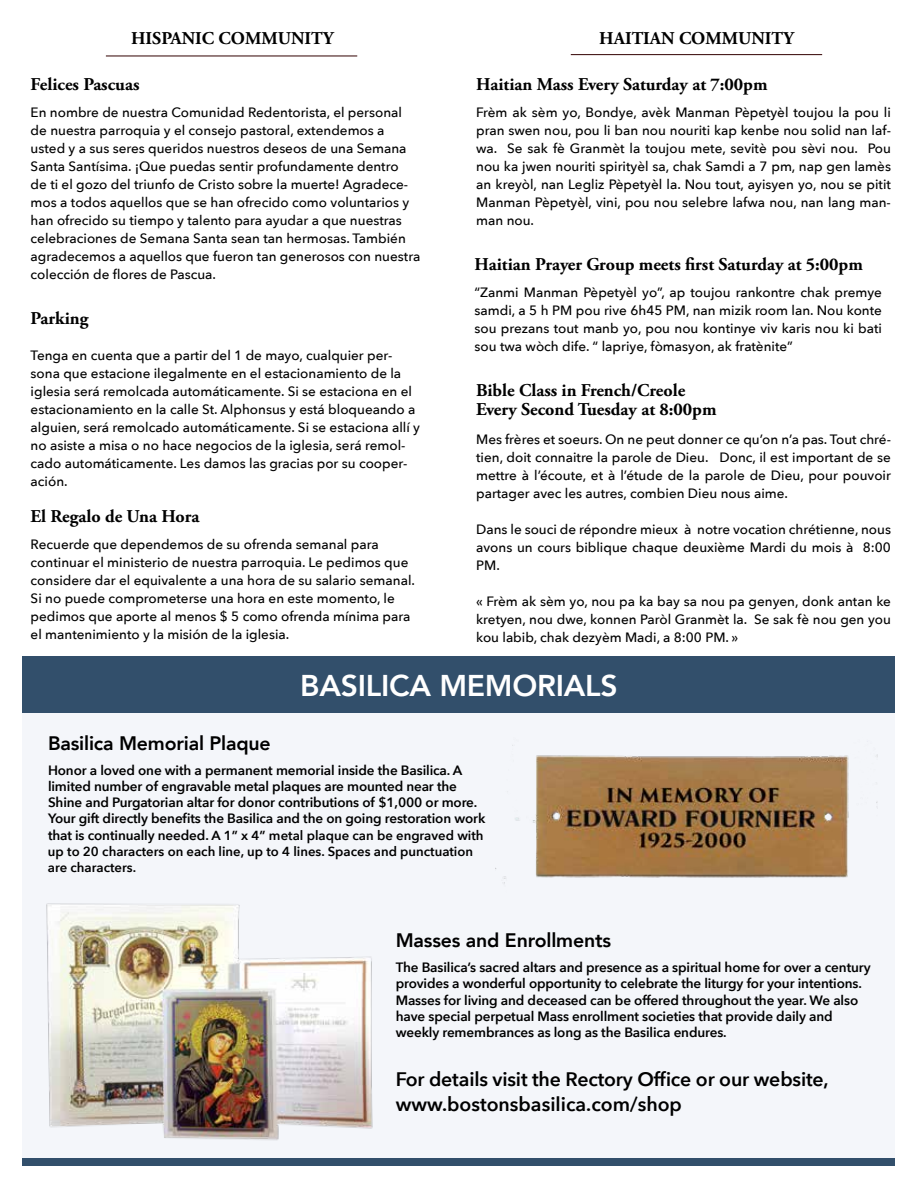
<style>
.page{position:relative;width:918px;height:1188px;background:#fff}
.page>*{position:absolute;margin:0;border:0;box-sizing:border-box;transform-origin:0 0}
.t1{font:800 30px "Avenir";letter-spacing:-.01em;color:#fff}
.t2{font:600 19.5px/24.8px "Avenir Next";letter-spacing:-.01em;color:#000}
.t3{font:800 19.5px "Avenir";letter-spacing:-.01em;color:#000}
.t4{font:700 18px/19.5px "Adobe Garamond Pro";color:#000101}
.t5{font:700 18px "Adobe Garamond Pro";color:#000}
.t6{font:500 13.5px/18px "Avenir Next";color:#000101;text-align:justify}
.t7{font:600 13.5px/16.2px "Avenir Next";letter-spacing:-.01em;color:#000}
.t8{font:600 13.2px/16.2px "Avenir Next";color:#000}
.s1{font-size:13.5px}
</style>
<div class="page">
<hr style="left:106px;top:56px;width:251px;height:1px;background:#320000">
<hr style="left:571px;top:54px;width:251px;height:1px;background:#320000">
<div style="left:22px;top:696px;width:874px;height:464px;background:#f4f6fa"></div>
<div style="left:22px;top:656px;width:874px;height:57px;background:#324f6b"></div>
<div style="left:22px;top:1158px;width:874px;height:8px;background:#324f6b"></div>
<img style="left:46px;top:903px;width:327px;height:237px">
<img style="left:495px;top:745px;width:383px;height:139px">
<h3 class="t5" style="left:599px;top:27px;width:196px">HAITIAN COMMUNITY</h3>
<h3 class="t4" style="left:476px;top:75px;width:293px">Haitian Mass Every Saturday at 7:00pm</h3>
<p class="t6" style="left:476px;top:103px;width:416px">Frèm ak sèm yo, Bondye, avèk Manman Pèpetyèl toujou la pou li pran swen nou, pou li ban nou nouriti kap kenbe nou solid nan laf&shy;wa. Se sak fè Granmèt la toujou mete, sevitè pou sèvi nou. Pou nou ka jwen nouriti spirityèl sa, chak Samdi a 7 pm, nap gen lamès an kreyòl, nan Legliz Pèpetyèl la. Nou tout, ayisyen yo, nou se pitit Manman Pèpetyèl, vini, pou nou selebre lafwa nou, nan lang man&shy;man nou.</p>
<h3 class="t4" style="left:475px;top:255px;width:390px">Haitian Prayer Group meets first Saturday at 5:00pm</h3>
<p class="t6" style="left:475px;top:283px;width:409px">“Zanmi Manman Pèpetyèl yo”, ap toujou rankontre chak premye samdi, a 5 h PM pou rive 6h45 PM, nan mizik room lan. Nou konte sou prezans tout manb yo, pou nou kontinye viv karis nou ki bati sou twa wòch dife. “ lapriye, fòmasyon, ak fratènite”</p>
<h3 class="t4" style="left:476px;top:381px;width:242px">Bible Class in French/Creole<br>Every Second Tuesday at 8:00pm</h3>
<p class="t6" style="left:476px;top:430px;width:416px">Mes frères et soeurs. On ne peut donner ce qu’on n’a pas. Tout chré&shy;tien, doit connaitre la parole de Dieu. Donc, il est important de se mettre à l’écoute, et à l’étude de la parole de Dieu, pour pouvoir partager avec les autres, combien Dieu nous aime.</p>
<p class="t6" style="left:476px;top:520px;width:416px">Dans le souci de répondre mieux à notre vocation chrétienne, nous avons un cours biblique chaque deuxième Mardi du mois à 8:00<br>PM.</p>
<p class="t6" style="left:476px;top:592px;width:416px">« Frèm ak sèm yo, nou pa ka bay sa nou pa genyen, donk antan ke kretyen, nou dwe, konnen Paròl Granmèt la. Se sak fè nou gen you kou labib, chak dezyèm Madi, a 8:00 PM. »</p>
<h1 class="t1" style="left:300px;top:662px;width:319px">BASILICA MEMORIALS</h1>
<h3 class="t5" style="left:131px;top:27px;width:204px">HISPANIC COMMUNITY</h3>
<h3 class="t4" style="left:31px;top:75px;width:110px">Felices Pascuas</h3>
<p class="t6" style="left:31px;top:103px;width:391px;text-align:left">En nombre de nuestra Comunidad Redentorista, el personal de nuestra parroquia y el consejo pastoral, extendemos a usted y a sus seres queridos nuestros deseos de una Semana Santa Santísima. ¡Que puedas sentir profundamente dentro<br>de ti el gozo del triunfo de Cristo sobre la muerte! Agradece&shy;mos a todos aquellos que se han ofrecido como voluntarios y han ofrecido su tiempo y talento para ayudar a que nuestras celebraciones de Semana Santa sean tan hermosas. También agradecemos a aquellos que fueron tan generosos con nuestra colección de flores de Pascua.</p>
<h3 class="t4" style="left:31px;top:309px;width:59px">Parking</h3>
<p class="t6" style="left:31px;top:346px;width:391px;text-align:left">Tenga en cuenta que a partir del 1 de mayo, cualquier per&shy;sona que estacione ilegalmente en el estacionamiento de la iglesia será remolcada automáticamente. Si se estaciona en el estacionamiento en la calle St. Alphonsus y está bloqueando a alguien, será remolcado automáticamente. Si se estaciona allí y no asiste a misa o no hace negocios de la iglesia, será remol&shy;cado automáticamente. Les damos las gracias por su cooper&shy;ación.</p>
<h3 class="t4" style="left:31px;top:507px;width:170px">El Regalo de Una Hora</h3>
<p class="t6" style="left:31px;top:535px;width:386px;text-align:left">Recuerde que dependemos de su ofrenda semanal para continuar el ministerio de nuestra parroquia. Le pedimos que considere dar el equivalente a una hora de su salario semanal.<br>Si no puede comprometerse una hora en este momento, le pedimos que aporte al menos $ 5 como ofrenda mínima para el mantenimiento y la misión de la iglesia.</p>
<h2 class="t3" style="left:48px;top:728px;width:224px">Basilica Memorial Plaque</h2>
<p class="t7" style="left:48px;top:762px;width:439px">Honor a loved one with a permanent memorial inside the Basilica. A limited number of engravable metal plaques are mounted near the Shine and Purgatorian altar for donor contributions of $1,000 or more.<br>Your gift directly benefits the Basilica and the on going restoration work</p>
<p class="t8" style="left:48px;top:827px;width:437px"><span class="s1">that is continually needed.</span> A 1” x 4” metal plaque can be engraved with up to 20 characters on each line, up to 4 lines. Spaces and punctuation are characters.</p>
<h2 class="t3" style="left:396px;top:926px;width:217px">Masses and Enrollments</h2>
<p class="t7" style="left:396px;top:959px;width:476px">The Basilica’s sacred altars and presence as a spiritual home for over a century provides a wonderful opportunity to celebrate the liturgy for your intentions.<br>Masses for living and deceased can be offered throughout the year. We also have special perpetual Mass enrollment societies that provide daily and weekly remembrances as long as the Basilica endures.</p>
<h2 class="t2" style="left:396px;top:1067px;width:434px">For details visit the Rectory Office or our website, www.bostonsbasilica.com/shop</h2>
</div>
